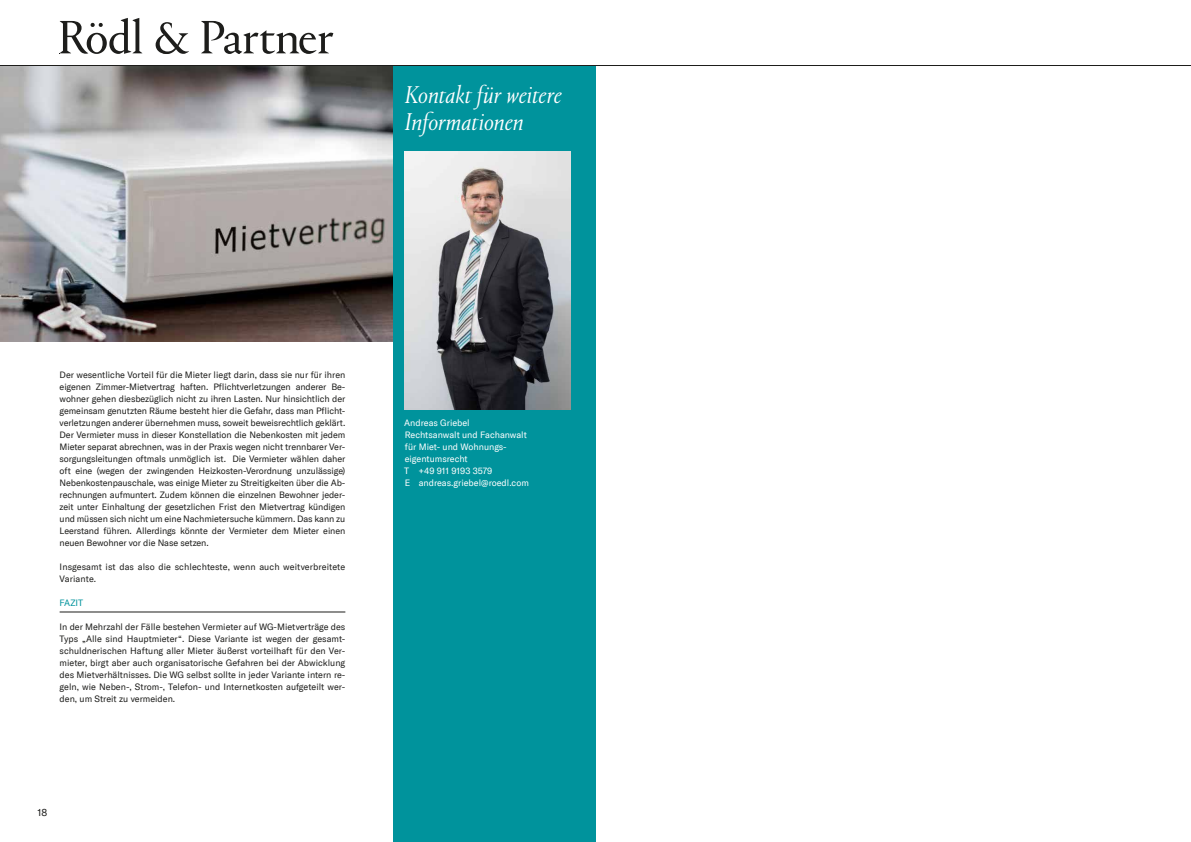
<style>
.page{position:relative;width:1191px;height:842px;background:#fff}
.page>*{position:absolute;margin:0;border:0;box-sizing:border-box;transform-origin:0 0}
.t1{font:italic 300 25px/27px "Portrait TT";color:#fff}
.t2{font:10px "GT America";color:#1d1d1b}
.t3{font:9px/12px "GT America";color:#1d1d1b;text-align:justify}
.t4{font:9px/12px "GT America";color:#fff}
.t5{font:9px "GT America";color:#00939c}
</style>
<div class="page">
<hr style="left:0;top:65px;width:1191px;height:1px;background:#1d1d1b">
<svg style="left:60px;top:18px;width:273px;height:36px"></svg>
<img style="left:0;top:66px;width:393px;height:276px">
<div style="left:393px;top:66px;width:202px;height:776px;background:#00939c"></div>
<img style="left:405px;top:152px;width:166px;height:257px">
<hr style="left:60px;top:612px;width:285px;height:1px;background:#1d1d1b">
<h1 class="t1" style="left:405px;top:80px;width:159px">Kontakt für weitere<br>Informationen</h1>
<p class="t3" style="left:60px;top:369px;width:287px">Der wesentliche Vorteil für die Mieter liegt darin, dass sie nur für ihren eigenen Zimmer-Mietvertrag haften. Pflichtverletzungen anderer Be&shy;wohner gehen diesbezüglich nicht zu ihren Lasten. Nur hinsichtlich der gemeinsam genutzten Räume besteht hier die Gefahr, dass man Pflicht&shy;verletzungen anderer übernehmen muss, soweit beweisrechtlich geklärt.<br>Der Vermieter muss in dieser Konstellation die Nebenkosten mit jedem Mieter separat abrechnen, was in der Praxis wegen nicht trennbarer Ver&shy;sorgungsleitungen oftmals unmöglich ist. Die Vermieter wählen daher oft eine (wegen der zwingenden Heizkosten-Verordnung unzulässige)<br>Nebenkostenpauschale, was einige Mieter zu Streitigkeiten über die Ab&shy;rechnungen aufmuntert. Zudem können die einzelnen Bewohner jeder&shy;zeit unter Einhaltung der gesetzlichen Frist den Mietvertrag kündigen und müssen sich nicht um eine Nachmietersuche kümmern. Das kann zu Leerstand führen. Allerdings könnte der Vermieter dem Mieter einen neuen Bewohner vor die Nase setzen.</p>
<p class="t3" style="left:60px;top:561px;width:287px">Insgesamt ist das also die schlechteste, wenn auch weitverbreitete<br>Variante.</p>
<p class="t5" style="left:60px;top:597px;width:25px">FAZIT</p>
<p class="t3" style="left:60px;top:621px;width:287px">In der Mehrzahl der Fälle bestehen Vermieter auf WG-Mietverträge des Typs „Alle sind Hauptmieter“. Diese Variante ist wegen der gesamt&shy;schuldnerischen Haftung aller Mieter äußerst vorteilhaft für den Ver&shy;mieter, birgt aber auch organisatorische Gefahren bei der Abwicklung des Mietverhältnisses. Die WG selbst sollte in jeder Variante intern re&shy;geln, wie Neben-, Strom-, Telefon- und Internetkosten aufgeteilt wer&shy;den, um Streit zu vermeiden.</p>
<p class="t2" style="left:38px;top:807px;width:11px">18</p>
<p class="t4" style="left:404px;top:417px;width:126px">Andreas Griebel<br>Rechtsanwalt und Fachanwalt für Miet- und Wohnungs&shy;eigentumsrecht<br>T +49 911 9193 3579<br>E andreas.griebel@roedl.com</p>
</div>
